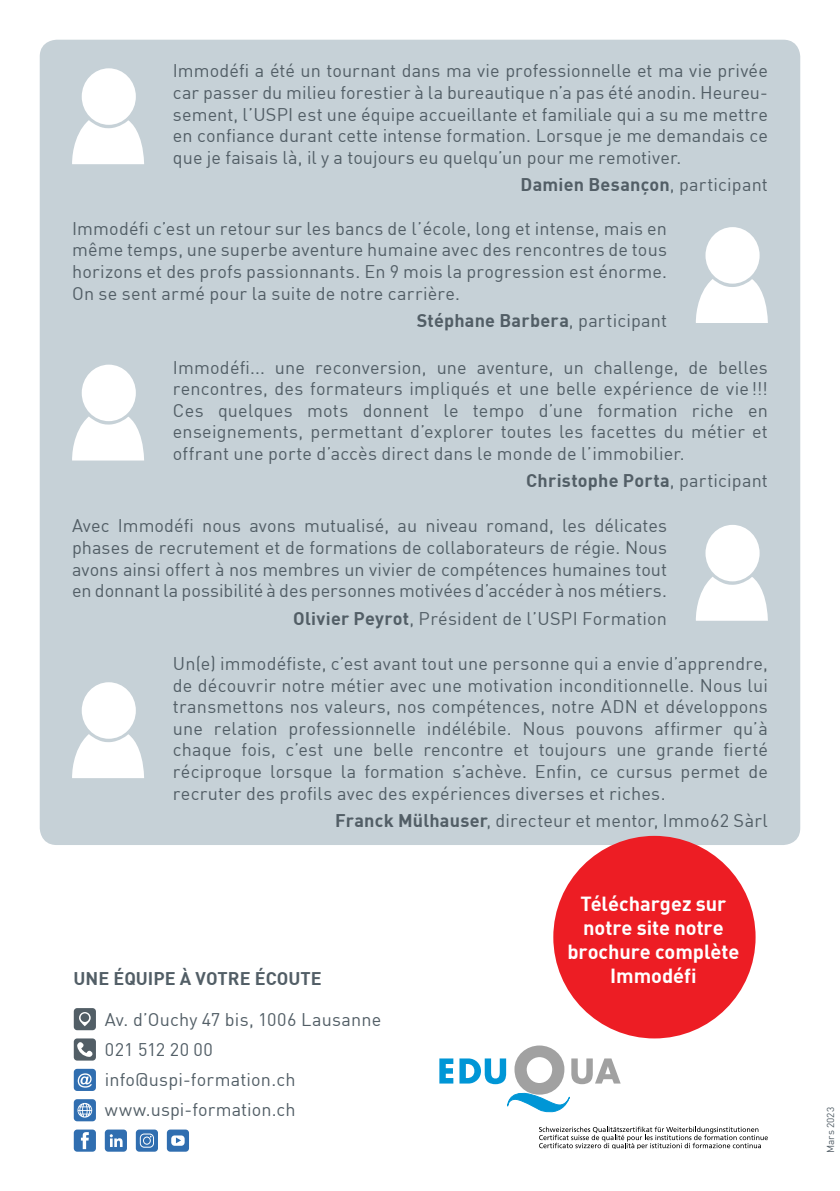
<style>
.page{position:relative;width:840px;height:1191px;background:#fff}
.page>*{position:absolute;margin:0;border:0;box-sizing:border-box;transform-origin:0 0}
.t1{font:700 20px/24px "DIN";color:#fff;text-align:center}
.t2{font:18px/21.6px "DIN";letter-spacing:.01em;color:#525e66;text-align:justify}
.t3{font:700 18px "DIN";letter-spacing:.01em;color:#525e66}
.t4{font:10px "DIN";color:#525e66}
.s1{font-weight:400}
.s2{font-weight:700}
</style>
<div class="page">
<svg style="left:105px;top:1129px;width:22px;height:22px"></svg>
<svg style="left:74px;top:1129px;width:22px;height:22px"></svg>
<div style="left:74px;top:1038px;width:22px;height:22px;background:#525e66;border-radius:3px"></div>
<svg style="left:77px;top:1042px;width:16px;height:15px"></svg>
<div style="left:74px;top:1008px;width:22px;height:22px;background:#525e66;border-radius:3px"></div>
<div style="left:74px;top:1068px;width:22px;height:23px;background:#306eb0;border-radius:3px"></div>
<svg style="left:78px;top:1073px;width:14px;height:14px"></svg>
<div style="left:74px;top:1099px;width:22px;height:22px;background:#306eb0;border-radius:3px"></div>
<svg style="left:79px;top:1012px;width:12px;height:14px"></svg>
<svg style="left:77px;top:1102px;width:15px;height:15px"></svg>
<div style="left:136px;top:1129px;width:22px;height:22px;background:#306eb0;border-radius:3px"></div>
<svg style="left:140px;top:1133px;width:14px;height:14px"></svg>
<div style="left:167px;top:1129px;width:22px;height:22px;background:#306eb0;border-radius:3px"></div>
<svg style="left:171px;top:1135px;width:13px;height:10px"></svg>
<svg style="left:539px;top:1126px;width:228px;height:22px"></svg>
<svg style="left:439px;top:1058px;width:14px;height:25px"></svg>
<svg style="left:459px;top:1045px;width:161px;height:67px"></svg>
<div style="left:40px;top:40px;width:759px;height:805px;background:#c6d1d7;border-radius:17px"></div>
<svg style="left:72px;top:68px;width:72px;height:96px"></svg>
<svg style="left:72px;top:365px;width:72px;height:95px"></svg>
<svg style="left:72px;top:682px;width:72px;height:96px"></svg>
<svg style="left:696px;top:227px;width:71px;height:96px"></svg>
<svg style="left:696px;top:525px;width:71px;height:96px"></svg>
<div style="left:553px;top:836px;width:202px;height:202px;background:#ed1d24;border-radius:50%"></div>
<p class="t2" style="left:173px;top:60px;width:596px">Immodéfi a été un tournant dans ma vie professionnelle et ma vie privée car passer du milieu forestier à la bureautique n’a pas été anodin. Heureu&shy;sement, l’USPI</p>
<p class="t2" style="left:173px;top:103px;width:596px;text-indent:125px">est une équipe accueillante et familiale qui a su me mettre en confiance durant cette intense formation. Lorsque je me demandais ce que je faisais là, il y a toujours eu quelqu’un pour me remotiver.</p>
<p class="t3" style="left:520px;top:173px;width:248px">Damien Besançon<span class="s1">, participant</span></p>
<p class="t2" style="left:72px;top:217px;width:596px">Immodéfi c’est un retour sur les bancs de l’école, long et intense, mais en même temps, une superbe aventure humaine avec des rencontres de tous horizons et des profs passionnants. En 9 mois la progression est énorme.<br>On se sent armé pour la suite de notre carrière.</p>
<p class="t3" style="left:416px;top:308px;width:251px">Stéphane Barbera<span class="s1">, participant</span></p>
<p class="t2" style="left:173px;top:356px;width:596px">Immodéfi... une reconversion, une aventure, un challenge, de belles rencontres, des formateurs impliqués et une belle expérience de vie!!!<br>Ces quelques mots donnent le tempo d’une formation riche en enseignements, permettant d’explorer toutes les facettes du métier et offrant une porte d’accès direct dans le monde de l’immobilier.</p>
<p class="t3" style="left:526px;top:469px;width:243px">Christophe Porta<span class="s1">, participant</span></p>
<p class="t2" style="left:72px;top:515px;width:596px">Avec Immodéfi nous avons mutualisé, au niveau romand, les délicates phases de recrutement et de formations de collaborateurs de régie. N ous avons ainsi offert à nos membres un vivier de compétences humaines tout en donnant la possibilité à des personnes motivées d’accéder à nos métiers.</p>
<p class="t2" style="left:293px;top:607px;width:267px"><span class="s2">Olivier Peyrot</span>, Président de l’USPI</p>
<p class="t2" style="left:582px;top:607px;width:86px">Formation</p>
<p class="t2" style="left:173px;top:652px;width:596px">Un(e) immodéfiste, c’est avant tout une personne qui a envie d’apprendre, de découvrir notre métier avec une motivation inconditionnelle. Nous lui transmettons nos valeurs, nos compétences, notre ADN et développons une relation professionnelle indélébile. Nous pouvons affirmer qu’à chaque fois, c’est une belle rencontre et toujours une grande fierté réciproque lorsque la formation s’achève. Enfin, ce cursus permet de recruter des profils avec des expériences diverses et riches.</p>
<p class="t2" style="left:335px;top:809px;width:434px"><span class="s2">Franck Mülhauser</span>, directeur et mentor, I mmo62 Sàrl</p>
<p class="t3" style="left:73px;top:966px;width:204px">Une équipe à votre écou</p>
<p class="t3" style="left:300px;top:966px;width:23px">te</p>
<p class="t2" style="left:105px;top:1004px;width:278px;line-height:30px;text-align:left">Av. d’Ouchy 47 bis, 1006 Lausanne<br>021 512 20 00 info@uspi-formation.ch www.uspi-formation.ch</p>
<p class="t1" style="left:567px;top:891px;width:173px">Téléchargez sur notre site notre brochure complète<br>Immodéfi</p>
<p class="t4" style="left:823px;top:1153px;width:47px;rotate:-90deg">Mars 2023</p>
</div>
